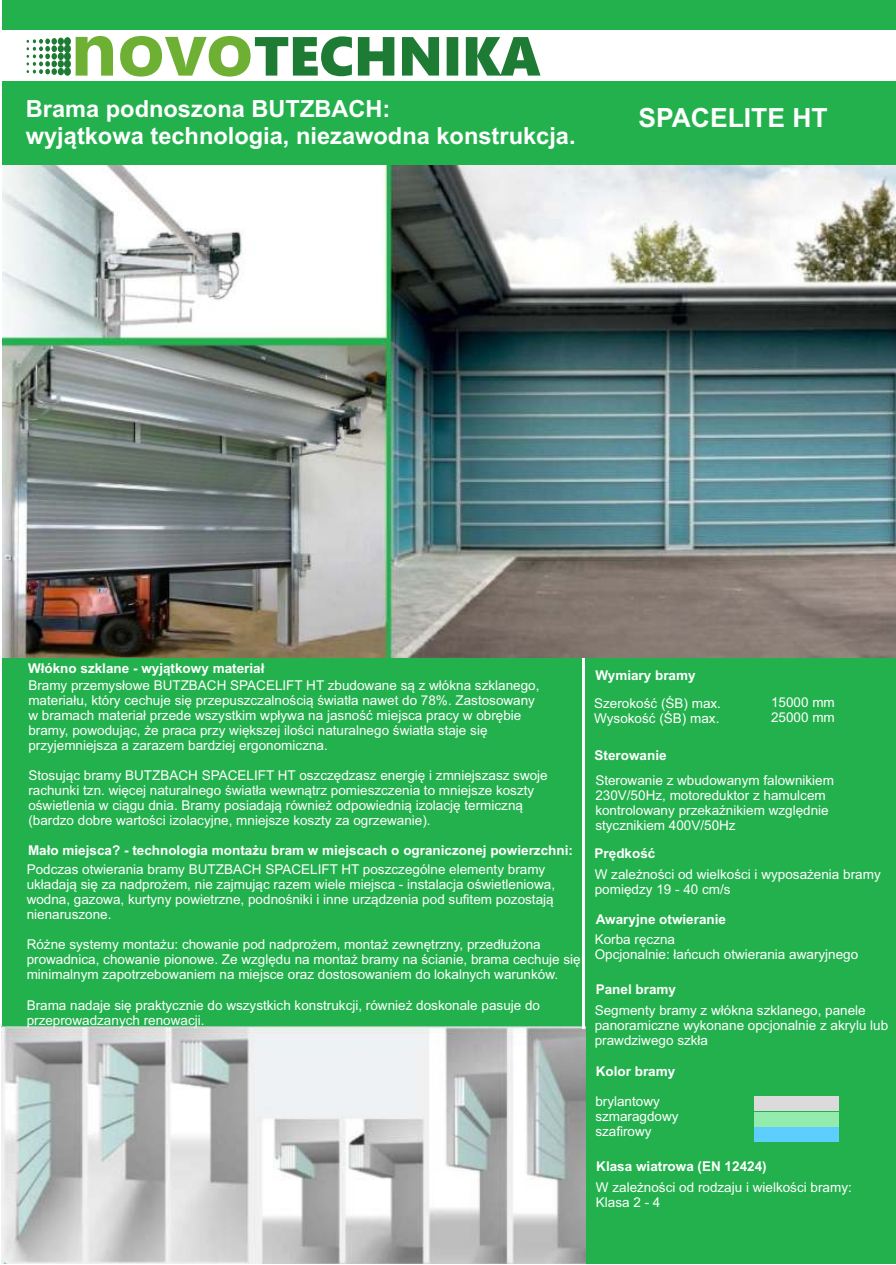
<style>
.page{position:relative;width:896px;height:1265px;background:#fff}
.page>*{position:absolute;margin:0;border:0;box-sizing:border-box;transform-origin:0 0}
.t1{font:700 26.4px "Arial";color:#fff}
.t2{font:700 23.55px/26.4px "Arial";color:#fff}
.t3{font:13.5px/15.1px "Arial";color:#fff}
.t4{font:700 13.5px "Arial";color:#fff}
</style>
<div class="page">
<div style="left:2px;top:0;width:893px;height:1263px;background:#23b14d"></div>
<div style="left:2px;top:30px;width:893px;height:51px;background:#fff"></div>
<svg style="left:76px;top:36px;width:464px;height:41px"></svg>
<div style="left:64px;top:67px;width:7px;height:9px;background:#1d7b34;border-radius:50%"></div>
<div style="left:58px;top:68px;width:6px;height:7px;background:#1d7b34;border-radius:50%"></div>
<div style="left:64px;top:60px;width:7px;height:8px;background:#1d7b34;border-radius:50%"></div>
<div style="left:58px;top:60px;width:6px;height:8px;background:#1d7b34;border-radius:50%"></div>
<div style="left:64px;top:52px;width:7px;height:8px;background:#1d7b34;border-radius:50%"></div>
<div style="left:58px;top:53px;width:6px;height:7px;background:#1d7b34;border-radius:50%"></div>
<div style="left:64px;top:45px;width:7px;height:8px;background:#1d7b34;border-radius:50%"></div>
<div style="left:58px;top:45px;width:6px;height:7px;background:#1d7b34;border-radius:50%"></div>
<div style="left:64px;top:37px;width:7px;height:8px;background:#1d7b34;border-radius:50%"></div>
<div style="left:58px;top:38px;width:6px;height:7px;background:#1d7b34;border-radius:50%"></div>
<svg style="left:27px;top:38px;width:30px;height:36px"></svg>
<img style="left:2px;top:166px;width:893px;height:491px">
<img style="left:1px;top:1026px;width:584px;height:237px">
<hr style="left:582px;top:657px;width:2px;height:371px;background:#fff">
<div style="left:754px;top:1096px;width:85px;height:14px;background:#dbdbdb"></div>
<div style="left:754px;top:1112px;width:85px;height:14px;background:#93ebae"></div>
<div style="left:754px;top:1128px;width:85px;height:14px;background:#5ecefe"></div>
<h2 class="t2" style="left:26px;top:98px;width:551px">Brama podnoszona BUTZBACH:<br>wyjątkowa technologia, niezawodna konstrukcja.</h2>
<h1 class="t1" style="left:638px;top:108px;width:190px">SPACELITE HT</h1>
<p class="t4" style="left:28px;top:663px;width:238px">Włókno szklane - wyjątkowy materiał</p>
<p class="t3" style="left:28px;top:678px;width:512px">Bramy przemysłowe BUTZBACH SPACELIFT HT zbudowane są z włókna szklanego, materiału, który cechuje się przepuszczalnością światła nawet do 78%. Zastosowany w bramach materiał przede wszystkim wpływa na jasność miejsca pracy w obrębie bramy, powodując, że praca przy większej ilości naturalnego światła staje się przyjemniejsza a zarazem bardziej ergonomiczna.</p>
<p class="t3" style="left:28px;top:769px;width:521px">Stosując bramy BUTZBACH SPACELIFT HT oszczędzasz energię i zmniejszasz swoje rachunki tzn. więcej naturalnego światła wewnątrz pomieszczenia to mniejsze koszty oświetlenia w ciągu dnia. Bramy posiadają również odpowiednią izolację termiczną (bardzo dobre wartości izolacyjne, mniejsze koszty za ogrzewanie).</p>
<p class="t4" style="left:28px;top:845px;width:546px">Mało miejsca? - technologia montażu bram w miejscach o ograniczonej powierzchni:</p>
<p class="t3" style="left:27px;top:862px;width:530px">Podczas otwierania bramy BUTZBACH SPACELIFT HT poszczególne elementy bramy układają się za nadprożem, nie zajmując razem wiele miejsca - instalacja oświetleniowa, wodna, gazowa, kurtyny powietrzne, podnośniki i inne urządzenia pod sufitem pozostają nienaruszone.</p>
<p class="t3" style="left:27px;top:938px;width:555px">Różne systemy montażu: chowanie pod nadprożem, montaż zewnętrzny, przedłużona prowadnica, chowanie pionowe. Ze względu na montaż bramy na ścianie, brama cechuje się minimalnym zapotrzebowaniem na miejsce oraz dostosowaniem do lokalnych warunków.</p>
<p class="t3" style="left:27px;top:998px;width:515px">Brama nadaje się praktycznie do wszystkich konstrukcji, również doskonale pasuje do przeprowadzanych renowacji.</p>
<p class="t4" style="left:595px;top:670px;width:102px">Wymiary bramy</p>
<p class="t3" style="left:594px;top:696px;width:128px">Szerokość (ŚB) max.<br>Wysokość (ŚB) max.</p>
<p class="t3" style="left:771px;top:695px;width:65px">15000 mm<br>25000 mm</p>
<p class="t4" style="left:594px;top:750px;width:74px">Sterowanie</p>
<p class="t3" style="left:595px;top:774px;width:240px">Sterowanie z wbudowanym falownikiem 230V/50Hz, motoreduktor z hamulcem kontrolowany przekaźnikiem względnie stycznikiem 400V/50Hz</p>
<p class="t4" style="left:594px;top:848px;width:62px">Prędkość</p>
<p class="t3" style="left:594px;top:868px;width:287px">W zależności od wielkości i wyposażenia bramy pomiędzy 19 - 40 cm/s</p>
<p class="t4" style="left:595px;top:913px;width:132px">Awaryjne otwieranie</p>
<p class="t3" style="left:594px;top:933px;width:265px">Korba ręczna<br>Opcjonalnie: łańcuch otwierania awaryjnego</p>
<p class="t4" style="left:595px;top:983px;width:82px">Panel bramy</p>
<p class="t3" style="left:594px;top:1003px;width:295px">Segmenty bramy z włókna szklanego, panele panoramiczne wykonane opcjonalnie z akrylu lub prawdziwego szkła</p>
<p class="t4" style="left:595px;top:1066px;width:81px">Kolor bramy</p>
<p class="t3" style="left:595px;top:1094px;width:85px">brylantowy szmaragdowy szafirowy</p>
<p class="t4" style="left:596px;top:1161px;width:172px">Klasa wiatrowa (EN 12424)</p>
<p class="t3" style="left:596px;top:1180px;width:257px">W zależności od rodzaju i wielkości bramy:<br>Klasa 2 - 4</p>
</div>
